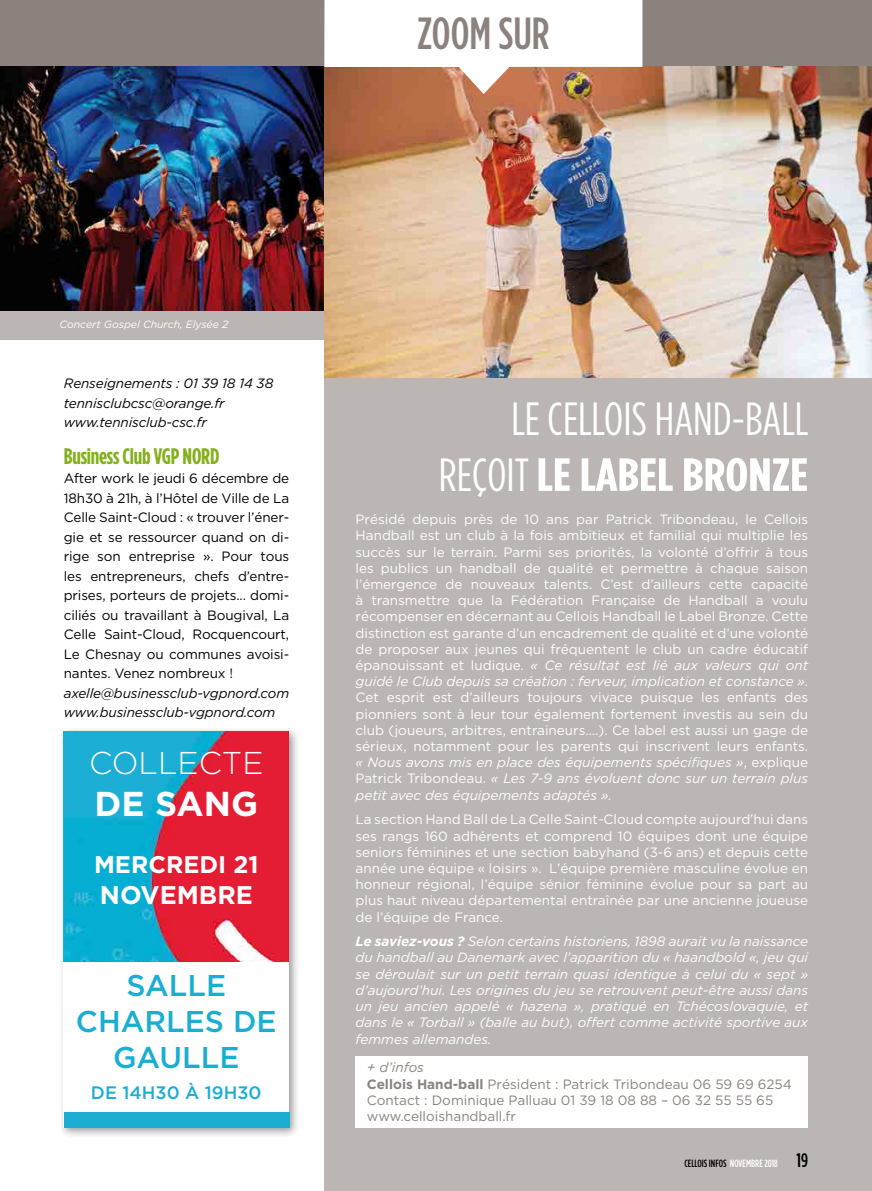
<style>
.page{position:relative;width:872px;height:1191px;background:#fff}
.page>*{position:absolute;margin:0;border:0;box-sizing:border-box;transform-origin:0 0}
.t1{font:condensed 46.5px/55.8px "Gotham";color:#fff;text-align:right}
.t2{font:500 condensed 45px "Gotham";color:#8b817d}
.t3{font:700 34.5px "Gotham";color:#fff}
.t4{font:300 31.5px "Gotham";color:#fff}
.t5{font:500 30px/36px "Gotham";color:#1baed2;text-align:center}
.t6{font:700 25.5px "Gotham";color:#fff}
.t7{font:700 24px "Gotham";color:#fff}
.t8{font:700 condensed 22.5px "Gotham";letter-spacing:-.01em;color:#84b01c}
.t9{font:500 18px "Gotham";color:#1baed2}
.t10{font:13.5px/16.2px "Gotham";color:#fff;text-align:justify}
.t11{font:italic 13.5px/16.2px "Gotham";color:#fff;text-align:justify}
.t12{font:13.5px/19.5px "Gotham";letter-spacing:-.01em;color:#000;text-align:justify}
.t13{font:13.5px/16.2px "Gotham";color:#8b817d}
.t14{font:italic 13.5px/19.5px "Gotham";letter-spacing:-.01em;color:#000}
.t15{font:italic 10.5px "Gotham";color:#fff}
.t16{font:500 condensed 10.5px "Gotham";color:#000}
.s1{font-weight:700}
.s2{font-style:italic}
.s3{color:#fff}
.s4{font-size:19.5px}
</style>
<div class="page">
<div style="left:324px;top:0;width:548px;height:1191px;background:#bbb6b3"></div>
<img style="left:0;top:66px;width:324px;height:245px">
<div style="left:0;top:311px;width:355px;height:28px;background:#bbb6b3"></div>
<img style="left:324px;top:66px;width:548px;height:311px">
<div style="left:0;top:0;width:872px;height:66px;background:#8b817d"></div>
<svg style="left:324px;top:0;width:318px;height:94px;background:#ebd9cf"></svg>
<div style="left:355px;top:1055px;width:453px;height:72px;background:#fff"></div>
<div style="left:59px;top:726px;width:240px;height:412px;background:#000;opacity:.4"></div>
<div style="left:64px;top:731px;width:225px;height:396px;background:#fff"></div>
<img style="left:64px;top:731px;width:225px;height:231px">
<div style="left:64px;top:1112px;width:225px;height:15px;background:#1baed2"></div>
<h2 class="t2" style="left:417px;top:8px;width:134px">ZOOM SUR</h2>
<p class="t15" style="left:60px;top:319px;width:170px">Concert Gospel Church, Elysée 2</p>
<p class="t14" style="left:64px;top:374px;width:211px">Renseignements : 01 39 18 14 38 tennisclubcsc@orange.fr www.tennisclub-csc.fr</p>
<h3 class="t8" style="left:64px;top:443px;width:157px">Business Club VGP NORD</h3>
<p class="t12" style="left:64px;top:468px;width:227px">After work le jeudi 6 décembre de 18h30 à 21h, à l’Hôtel de Ville de La Celle Saint-Cloud : « trouver l’éner&shy;gie et se ressourcer quand on di&shy;rige son entreprise ». Pour tous les entrepreneurs, chefs d’entre&shy;prises, porteurs de projets... domi&shy;ciliés ou travaillant à Bougival, La Celle Saint-Cloud, Rocquencourt, Le Chesnay ou communes avoisi&shy;nantes. Venez nombreux !</p>
<p class="t14" style="left:64px;top:683px;width:227px">axelle@businessclub-vgpnord.com www.businessclub-vgpnord.com</p>
<h3 class="t4" style="left:89px;top:746px;width:176px">COLLECTE</h3>
<h3 class="t3" style="left:95px;top:783px;width:165px">DE SANG</h3>
<h3 class="t7" style="left:94px;top:850px;width:166px">MERCREDI 21</h3>
<h3 class="t6" style="left:100px;top:880px;width:154px">NOVEMBRE</h3>
<h3 class="t5" style="left:76px;top:967px;width:202px">SALLE<br>CHARLES DE<br>GAULLE</h3>
<h3 class="t9" style="left:91px;top:1082px;width:172px">DE 14H30 À 19H30</h3>
<h1 class="t1" style="left:439px;top:390px;width:371px">LE CELLOIS HAND-BALL<br>REÇOIT <span class="s1">LE LABEL BRONZE</span></h1>
<p class="t10" style="left:355px;top:511px;width:454px">Présidé depuis près de 10 ans par Patrick Tribondeau, le Cellois Handball est un club à la fois ambitieux et familial qui multiplie les succès sur le terrain. Parmi ses priorités, la volonté d’offrir à tous les publics un handball de qualité et permettre à chaque saison l’émergence de nouveaux talents. C’est d’ailleurs cette capacité à transmettre que la Fédération Française de Handball a voulu récompenser en décernant au Cellois Handball le Label Bronze. Cette distinction est garante d’un encadrement de qualité et d’une volonté de proposer aux jeunes qui fréquentent le club un cadre éducatif épanouissant et ludique. <span class="s2">« Ce résultat est lié aux valeurs qui ont guidé le Club depuis sa création : ferveur, implication et constance »</span>.<br>Cet esprit est d’ailleurs toujours vivace puisque les enfants des pionniers sont à leur tour également fortement investis au sein du club (joueurs, arbitres, entraineurs….). Ce label est aussi un gage de sérieux, notamment pour les parents qui inscrivent leurs enfants. <span class="s2">« Nous avons mis en place des équipements spécifiques »</span>, explique Patrick Tribondeau. <span class="s2">« Les 7-9 ans évoluent donc sur un terrain plus petit avec des équipements adaptés ».</span></p>
<p class="t10" style="left:355px;top:811px;width:454px">La section Hand Ball de La Celle Saint-Cloud compte aujourd’hui dans ses rangs 160 adhérents et comprend 10 équipes dont une équipe seniors féminines et une section babyhand (3-6 ans) et depuis cette année une équipe « loisirs ». L’équipe première masculine évolue en honneur régional, l’équipe sénior féminine évolue pour sa part au plus haut niveau départemental entraînée par une ancienne joueuse de l’équipe de France.</p>
<p class="t11" style="left:355px;top:933px;width:454px"><span class="s1">Le saviez-vous ?</span> Selon certains historiens, 1898 aurait vu la naissance du handball au Danemark avec l’apparition du « haandbold «, jeu qui se déroulait sur un petit terrain quasi identique à celui du « sept » d’aujourd’hui. Les origines du jeu se retrouvent peut-être aussi dans un jeu ancien appelé « hazena », pratiqué en Tchécoslovaquie, et dans le « Torball » (balle au but), offert comme activité sportive aux femmes allemandes.</p>
<p class="t13" style="left:367px;top:1059px;width:426px"><span class="s2">+ d’infos<br></span><span class="s1">Cellois Hand-ball</span> Président : Patrick Tribondeau 06 59 69 6254<br>Contact : Dominique Palluau 01 39 18 08 88 – 06 32 55 55 65 www.celloishandball.fr</p>
<p class="t16" style="left:684px;top:1157px;width:125px">CELLOIS INFOS <span class="s3">NOVEMBRE 2018</span> <span class="s4">19</span></p>
</div>
